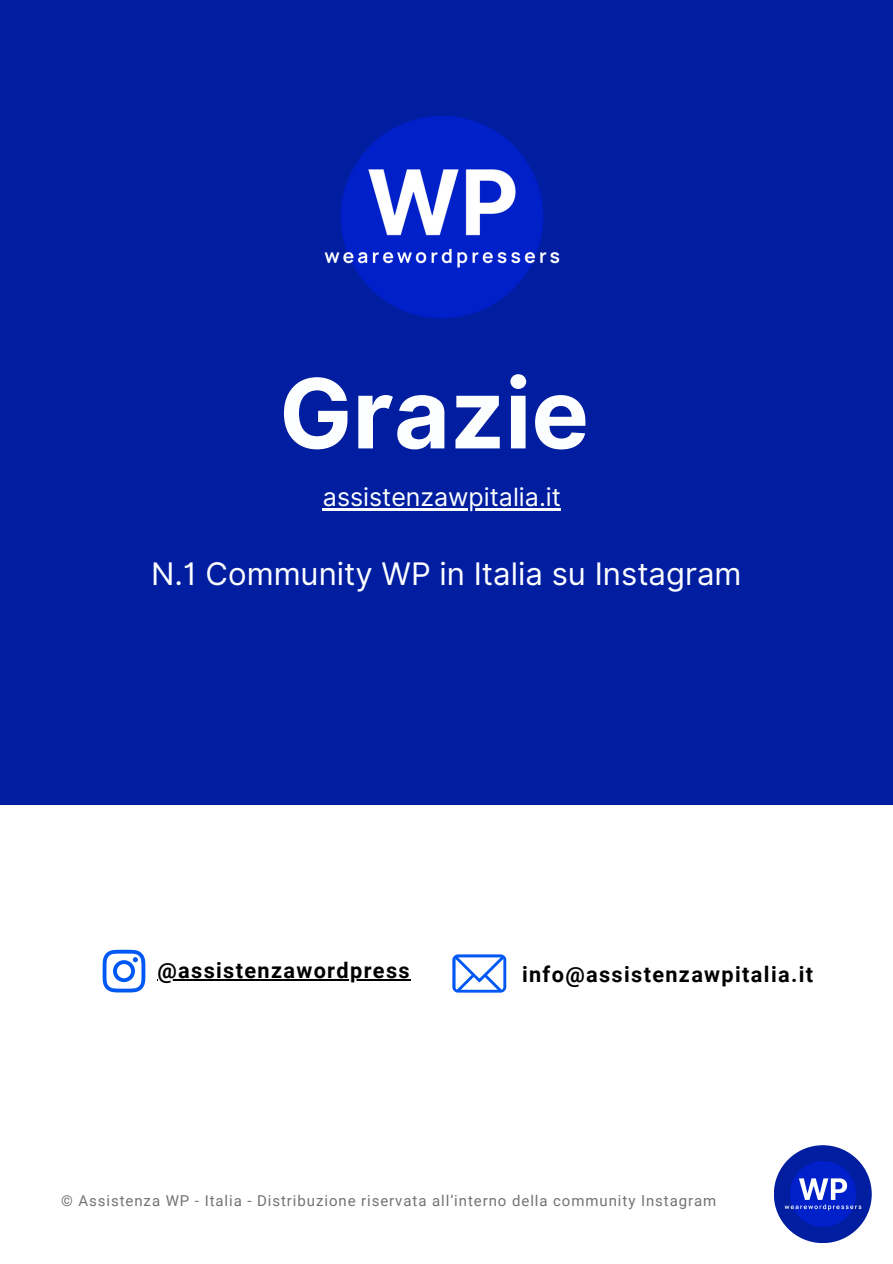
<style>
.page{position:relative;width:893px;height:1264px;background:#fff}
.page>*{position:absolute;margin:0;border:0;box-sizing:border-box;transform-origin:0 0}
.t1{font:700 96.45px "Inter";color:#fdfeff}
.t2{font:31.05px "Inter";color:#fdfeff}
.t3{font:25.05px "Inter";color:#fdfeff}
.t4{font:700 21.75px "Roboto";letter-spacing:.06em;color:#000}
.t5{font:15px "Roboto";letter-spacing:.065em;color:#737373}
</style>
<div class="page">
<div style="left:773px;top:1145px;width:98px;height:98px;background:#011ea0;border-radius:50%"></div>
<img style="left:783px;top:1154px;width:79px;height:79px">
<svg style="left:103px;top:949px;width:42px;height:43px"></svg>
<svg style="left:452px;top:954px;width:54px;height:38px"></svg>
<div style="left:0;top:0;width:892px;height:804px;background:#011ea0"></div>
<img style="left:324px;top:116px;width:236px;height:203px">
<hr style="left:323px;top:508px;width:238px;height:2px;background:#fdfeff">
<hr style="left:157px;top:979px;width:254px;height:1px;background:#000">
<p class="t1" style="left:279px;top:356px;width:311px">Grazie</p>
<p class="t3" style="left:323px;top:482px;width:239px">assistenzawpitalia.it</p>
<p class="t2" style="left:151px;top:554px;width:591px">N.1 Community WP in Italia su Instagram</p>
<p class="t4" style="left:157px;top:957px;width:254px">@assistenzawordpress</p>
<p class="t4" style="left:522px;top:961px;width:293px">info@assistenzawpitalia.it</p>
<p class="t5" style="left:61px;top:1192px;width:656px">© Assistenza WP - Italia - Distribuzione riservata all’interno della community Instagram</p>
</div>
